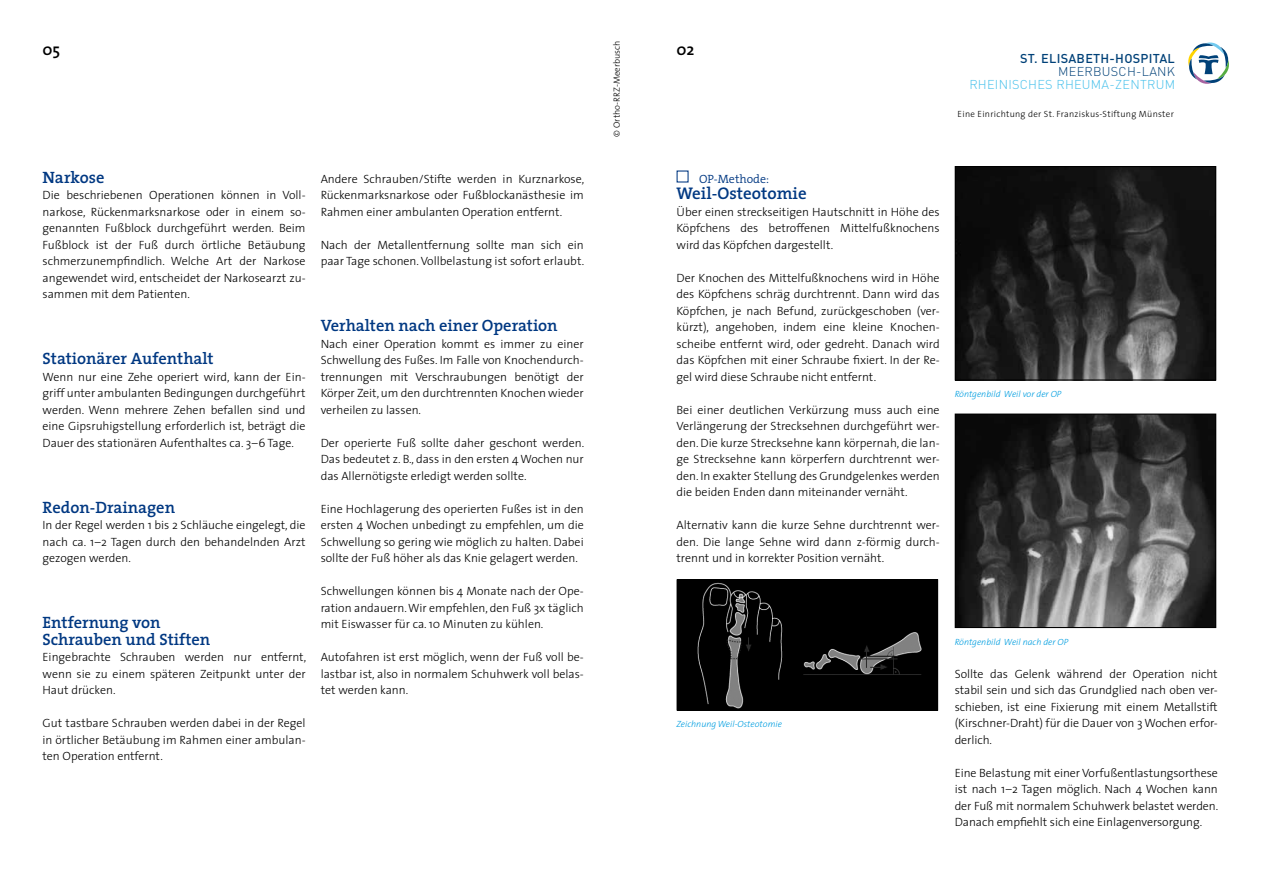
<style>
.page{position:relative;width:1263px;height:893px;background:#fff}
.page>*{position:absolute;margin:0;border:0;box-sizing:border-box;transform-origin:0 0}
.t1{font:600 16.95px "The Serif";color:#003882}
.t2{font:600 16.5px/16.5px "The Serif";color:#003882}
.t3{font:600 16.5px "The Sans";color:#000}
.t4{font:300 12.75px "DIN";letter-spacing:.02em;color:#45c0eb}
.t5{font:500 12.75px "DIN";letter-spacing:.02em;color:#004178}
.t6{font:300 12.75px "DIN";letter-spacing:.02em;color:#004178}
.t7{font:300 12px/16.5px "The Sans";color:#000;text-align:justify}
.t8{font:300 12px "The Serif";color:#003882}
.t9{font:italic 300 9px "The Sans";color:#009ee0}
.t10{font:300 9px "The Sans";letter-spacing:.03em;color:#000}
.t11{font:300 9px "The Sans";color:#000}
</style>
<div class="page">
<img style="left:678px;top:581px;width:258px;height:128px">
<div style="left:676px;top:579px;width:262px;height:132px;border:1px solid #000"></div>
<img style="left:957px;top:168px;width:257px;height:211px">
<div style="left:955px;top:166px;width:261px;height:215px;border:1px solid #000"></div>
<img style="left:957px;top:416px;width:257px;height:210px">
<div style="left:955px;top:414px;width:261px;height:214px;border:1px solid #000"></div>
<svg style="left:1188px;top:43px;width:41px;height:41px"></svg>
<h2 class="t3" style="left:43px;top:35px;width:19px">05</h2>
<h2 class="t2" style="left:43px;top:168px;width:64px">Narkose</h2>
<p class="t7" style="left:43px;top:186px;width:265px">Die beschriebenen Operationen können in Voll&shy;narkose, Rückenmarksnarkose oder in einem so&shy;genannten Fußblock durchgeführt werden. Beim Fußblock ist der Fuß durch örtliche Betäubung schmerzunempfindlich. Welche Art der Narkose angewendet wird, entscheidet der Narkosearzt zu&shy;sammen mit dem Patienten.</p>
<h2 class="t2" style="left:43px;top:350px;width:173px">Stationärer Aufenthalt</h2>
<p class="t7" style="left:43px;top:368px;width:265px">Wenn nur eine Zehe operiert wird, kann der Ein&shy;griff unter ambulanten Bedingungen durchgeführt werden. Wenn mehrere Zehen befallen sind und eine Gipsruhigstellung erforderlich ist, beträgt die Dauer des stationären Aufenthaltes ca. 3–6 Tage.</p>
<h2 class="t2" style="left:43px;top:498px;width:134px">Redon-Drainagen</h2>
<p class="t7" style="left:43px;top:516px;width:265px">In der Regel werden 1 bis 2 Schläuche eingelegt, die nach ca. 1–2 Tagen durch den behandelnden Arzt gezogen werden.</p>
<h2 class="t2" style="left:43px;top:614px;width:169px">Entfernung von<br>Schrauben und Stiften</h2>
<p class="t7" style="left:43px;top:648px;width:265px">Eingebrachte Schrauben werden nur entfernt, wenn sie zu einem späteren Zeitpunkt unter der Haut drücken.</p>
<p class="t7" style="left:43px;top:714px;width:265px">Gut tastbare Schrauben werden dabei in der Regel in örtlicher Betäubung im Rahmen einer ambulan&shy;ten Operation entfernt.</p>
<p class="t7" style="left:321px;top:170px;width:265px">Andere Schrauben/Stifte werden in Kurznarkose, Rückenmarksnarkose oder Fußblockanästhesie im Rahmen einer ambulanten Operation entfernt.</p>
<p class="t7" style="left:321px;top:236px;width:265px">Nach der Metallentfernung sollte man sich ein paar Tage schonen. Vollbelastung ist sofort erlaubt.</p>
<h2 class="t2" style="left:321px;top:317px;width:239px">Verhalten nach einer Operation</h2>
<p class="t7" style="left:321px;top:335px;width:265px">Nach einer Operation kommt es immer zu einer Schwellung des Fußes. Im Falle von Knochendurch&shy;trennungen mit Verschraubungen benötigt der Körper Zeit, um den durchtrennten Knochen wieder verheilen zu lassen.</p>
<p class="t7" style="left:321px;top:434px;width:265px">Der operierte Fuß sollte daher geschont werden.<br>Das bedeutet z. B., dass in den ersten 4 Wochen nur das Allernötigste erledigt werden sollte.</p>
<p class="t7" style="left:321px;top:500px;width:265px">Eine Hochlagerung des operierten Fußes ist in den ersten 4 Wochen unbedingt zu empfehlen, um die Schwellung so gering wie möglich zu halten. Dabei sollte der Fuß höher als das Knie gelagert werden.</p>
<p class="t7" style="left:321px;top:582px;width:265px">Schwellungen können bis 4 Monate nach der Ope&shy;ration andauern. Wir empfehlen, den Fuß 3x täglich mit Eiswasser für ca. 10 Minuten zu kühlen.</p>
<p class="t7" style="left:321px;top:648px;width:265px">Autofahren ist erst möglich, wenn der Fuß voll be&shy;lastbar ist, also in normalem Schuhwerk voll belas&shy;tet werden kann.</p>
<p class="t11" style="left:609px;top:137px;width:97px;rotate:-90deg">© Ortho-RRZ-Meerbusch</p>
<h2 class="t3" style="left:676px;top:35px;width:20px">02</h2>
<p class="t5" style="left:1020px;top:50px;width:156px">ST. ELISABETH-HOSPITAL</p>
<p class="t6" style="left:1058px;top:64px;width:118px">MEERBUSCH-LANK</p>
<p class="t4" style="left:969px;top:77px;width:207px">RHEINISCHES RHEUMA-ZENTRUM</p>
<p class="t10" style="left:958px;top:106px;width:218px">Eine Einrichtung der St. Franziskus-Stiftung Münster</p>
<p class="t8" style="left:699px;top:169px;width:72px">OP-Methode:</p>
<h1 class="t1" style="left:676px;top:179px;width:132px">Weil-Osteotomie</h1>
<p class="t7" style="left:676px;top:203px;width:265px">Über einen streckseitigen Hautschnitt in Höhe des Köpfchens des betroffenen Mittelfußknochens wird das Köpfchen dargestellt.</p>
<p class="t7" style="left:676px;top:269px;width:265px">Der Knochen des Mittelfußknochens wird in Höhe des Köpfchens schräg durchtrennt. Dann wird das Köpfchen, je nach Befund, zurückgeschoben (ver&shy;kürzt), angehoben, indem eine kleine Knochen&shy;scheibe entfernt wird, oder gedreht. Danach wird das Köpfchen mit einer Schraube fixiert. In der Re&shy;gel wird diese Schraube nicht entfernt.</p>
<p class="t7" style="left:676px;top:401px;width:265px">Bei einer deutlichen Verkürzung muss auch eine Verlängerung der Strecksehnen durchgeführt wer&shy;den. Die kurze Strecksehne kann körpernah, die lan&shy;ge Strecksehne kann körperfern durchtrennt wer&shy;den. In exakter Stellung des Grundgelenkes werden die beiden Enden dann miteinander vernäht.</p>
<p class="t7" style="left:676px;top:516px;width:265px">Alternativ kann die kurze Sehne durchtrennt wer&shy;den. Die lange Sehne wird dann z-förmig durch&shy;trennt und in korrekter Position vernäht.</p>
<p class="t9" style="left:955px;top:387px;width:108px">Röntgenbild Weil vor der OP</p>
<p class="t9" style="left:676px;top:717px;width:107px">Zeichnung Weil-Osteotomie</p>
<p class="t9" style="left:955px;top:634px;width:115px">Röntgenbild Weil nach der OP</p>
<p class="t7" style="left:955px;top:665px;width:265px">Sollte das Gelenk während der Operation nicht stabil sein und sich das Grundglied nach oben ver&shy;schieben, ist eine Fixierung mit einem Metallstift (Kirschner-Draht) für die Dauer von 3 Wochen erfor&shy;derlich.</p>
<p class="t7" style="left:955px;top:764px;width:265px">Eine Belastung mit einer Vorfußentlastungsorthese ist nach 1–2 Tagen möglich. Nach 4 Wochen kann der Fuß mit normalem Schuhwerk belastet werden.<br>Danach empfiehlt sich eine Einlagenversorgung.</p>
</div>
